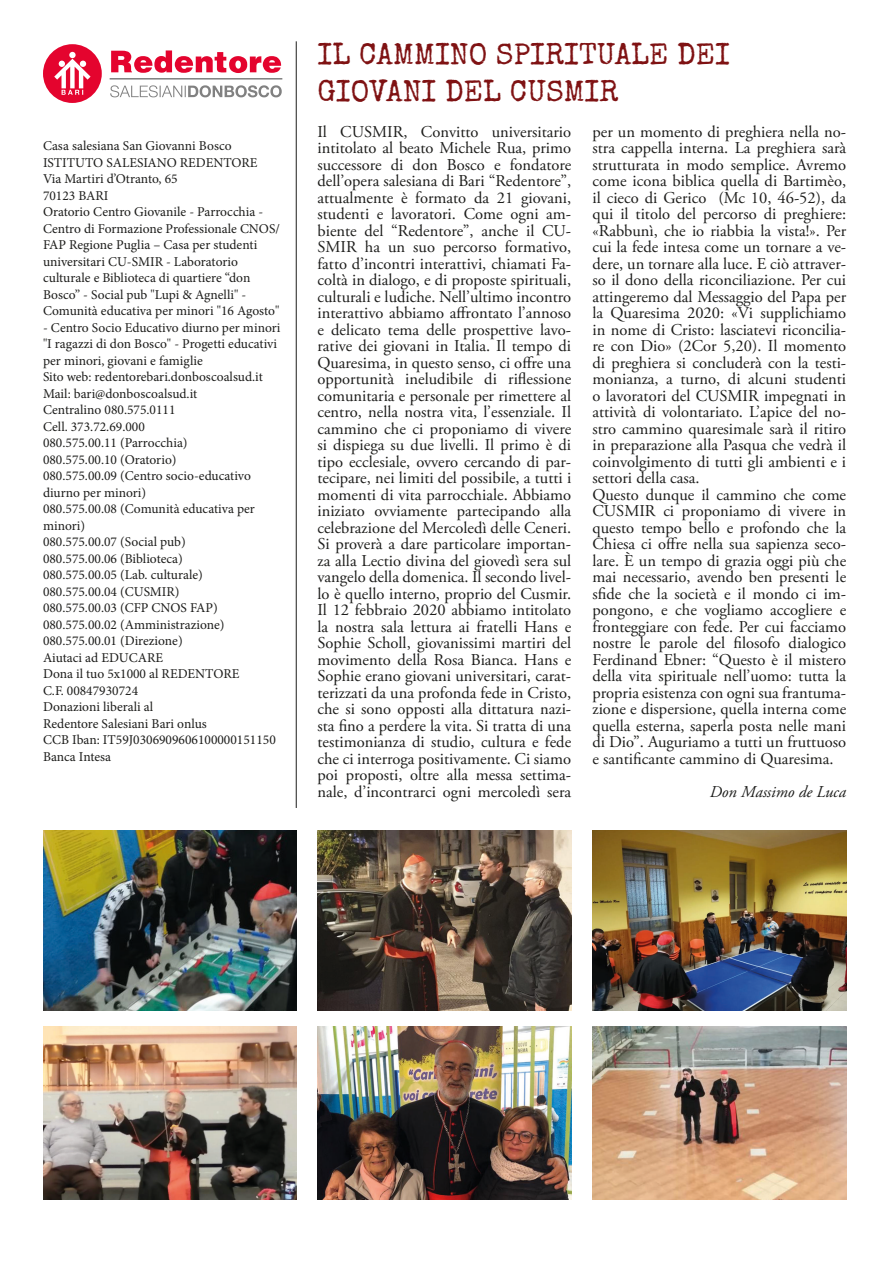
<style>
.page{position:relative;width:893px;height:1263px;background:#fff}
.page>*{position:absolute;margin:0;border:0;box-sizing:border-box;transform-origin:0 0}
.t1{font:30px/37.5px "Special Elite";color:#7f1213}
.t2{font:16.5px/16.5px "Adobe Garamond Pro";color:#1d1d1b;text-align:justify}
.t3{font:italic 16.5px "Adobe Garamond Pro";color:#1d1d1b}
.t4{font:13.5px/16.5px "Minion Pro";color:#1d1d1b}
</style>
<div class="page">
<hr style="left:110px;top:78px;width:172px;height:2px;background:#818181">
<svg style="left:111px;top:50px;width:170px;height:23px"></svg>
<svg style="left:110px;top:85px;width:172px;height:12px"></svg>
<div style="left:43px;top:44px;width:59px;height:59px;background:#e4042e;border-radius:50%"></div>
<div style="left:69px;top:52px;width:7px;height:6px;background:#fff;border-radius:50%"></div>
<svg style="left:54px;top:59px;width:37px;height:36px"></svg>
<hr style="left:296px;top:41px;width:1px;height:767px;background:#1d1d1b">
<img style="left:43px;top:831px;width:254px;height:179px">
<img style="left:317px;top:831px;width:254px;height:179px">
<img style="left:592px;top:831px;width:254px;height:179px">
<img style="left:43px;top:1026px;width:254px;height:173px">
<img style="left:317px;top:1026px;width:254px;height:173px">
<img style="left:592px;top:1026px;width:254px;height:173px">
<p class="t4" style="left:43px;top:138px;width:238px">Casa salesiana San Giovanni Bosco ISTITUTO SALESIANO REDENTORE<br>Via Martiri d’Otranto, 65<br>70123 BARI<br>Oratorio Centro Giovanile - Parrocchia - Centro di Formazione Professionale CNOS/ FAP Regione Puglia – Casa per studenti universitari CU-SMIR - Laboratorio culturale e Biblioteca di quartiere “don Bosco” - Social pub "Lupi &amp; Agnelli" - Comunità educativa per minori "16 Agosto"</p>
<p class="t4" style="left:43px;top:319px;width:239px">- Centro Socio Educativo diurno per minori "I ragazzi di don Bosco" - Progetti educativi per minori, giovani e famiglie<br>Sito web: redentorebari.donboscoalsud.it<br>Mail: bari@donboscoalsud.it<br>Centralino 080.575.0111<br>Cell. 373.72.69.000<br>080.575.00.11 (Parrocchia)<br>080.575.00.10 (Oratorio)<br>080.575.00.09 (Centro socio-educativo diurno per minori)<br>080.575.00.08 (Comunità educativa per minori)<br>080.575.00.07 (Social pub)<br>080.575.00.06 (Biblioteca)<br>080.575.00.05 (Lab. culturale)<br>080.575.00.04 (CUSMIR)<br>080.575.00.03 (CFP CNOS FAP)<br>080.575.00.02 (Amministrazione)<br>080.575.00.01 (Direzione)<br>Aiutaci ad EDUCARE<br>Dona il tuo 5x1000 al REDENTORE<br>C.F. 00847930724<br>Donazioni liberali al<br>Redentore Salesiani Bari onlus<br>CCB Iban: IT59J0306909606100000151150<br>Banca Intesa</p>
<h1 class="t1" style="left:317px;top:35px;width:414px">IL CAMMINO SPIRITUALE DEI<br>GIOVANI DEL CUSMIR</h1>
<p class="t2" style="left:317px;top:124px;width:255px">Il CUSMIR, Convitto universitario intitolato al beato Michele Rua, primo successore di don Bosco e fondatore dell’opera salesiana di Bari “Redentore”, attualmente è formato da 21 giovani, studenti e lavoratori. Come ogni am&shy;biente del “Redentore”, anche il CU-SMIR ha un suo percorso formativo, fatto d’incontri interattivi, chiamati Fa&shy;coltà in dialogo, e di proposte spirituali, culturali e ludiche. Nell’ultimo incontro interattivo abbiamo affrontato l’annoso e delicato tema delle prospettive lavo&shy;rative dei giovani in Italia. Il tempo di Quaresima, in questo senso, ci offre una opportunità ineludibile di riflessione comunitaria e personale per rimettere al centro, nella nostra vita, l’essenziale. Il cammino che ci proponiamo di vivere si dispiega su due livelli. Il primo è di tipo ecclesiale, ovvero cercando di par&shy;tecipare, nei limiti del possibile, a tutti i momenti di vita parrocchiale. Abbiamo iniziato ovviamente partecipando alla celebrazione del Mercoledì delle Ceneri.<br>Si proverà a dare particolare importan&shy;za alla Lectio divina del giovedì sera sul vangelo della domenica. Il secondo livel&shy;lo è quello interno, proprio del Cusmir.<br>Il 12 febbraio 2020 abbiamo intitolato la nostra sala lettura ai fratelli Hans e Sophie Scholl, giovanissimi martiri del movimento della Rosa Bianca. Hans e Sophie erano giovani universitari, carat&shy;terizzati da una profonda fede in Cristo, che si sono opposti alla dittatura nazi&shy;sta fino a perdere la vita. Si tratta di una testimonianza di studio, cultura e fede che ci interroga positivamente. Ci siamo poi proposti, oltre alla messa settima&shy;nale, d’incontrarci ogni mercoledì sera</p>
<p class="t2" style="left:592px;top:124px;width:255px;text-align:left">per un momento di preghiera nella no&shy;stra cappella interna. La preghiera sarà strutturata in modo semplice. Avremo come icona biblica quella di Bartimèo, il cieco di Gerico (Mc 10, 46-52), da qui il titolo del percorso di preghiere: «Rabbunì, che io riabbia la vista!». Per cui la fede intesa come un tornare a ve&shy;dere, un tornare alla luce. E ciò attraver&shy;so il dono della riconciliazione. Per cui attingeremo dal Messaggio del Papa per la Quaresima 2020: «Vi supplichiamo in nome di Cristo: lasciatevi riconcilia&shy;re con Dio» (2Cor 5,20). Il momento di preghiera si concluderà con la testi&shy;monianza, a turno, di alcuni studenti o lavoratori del CUSMIR impegnati in attività di volontariato. L’apice del no&shy;stro cammino quaresimale sarà il ritiro in preparazione alla Pasqua che vedrà il coinvolgimento di tutti gli ambienti e i settori della casa.<br>Questo dunque il cammino che come CUSMIR ci proponiamo di vivere in questo tempo bello e profondo che la Chiesa ci offre nella sua sapienza seco&shy;lare. È un tempo di grazia oggi più che mai necessario, avendo ben presenti le sfide che la società e il mondo ci im&shy;pongono, e che vogliamo accogliere e fronteggiare con fede. Per cui facciamo nostre le parole del filosofo dialogico Ferdinand Ebner: “Questo è il mistero della vita spirituale nell’uomo: tutta la propria esistenza con ogni sua frantuma&shy;zione e dispersione, quella interna come quella esterna, saperla posta nelle mani di Dio”. Auguriamo a tutti un fruttuoso e santificante cammino di Quaresima.</p>
<p class="t3" style="left:710px;top:782px;width:138px">Don Massimo de Luca</p>
</div>
